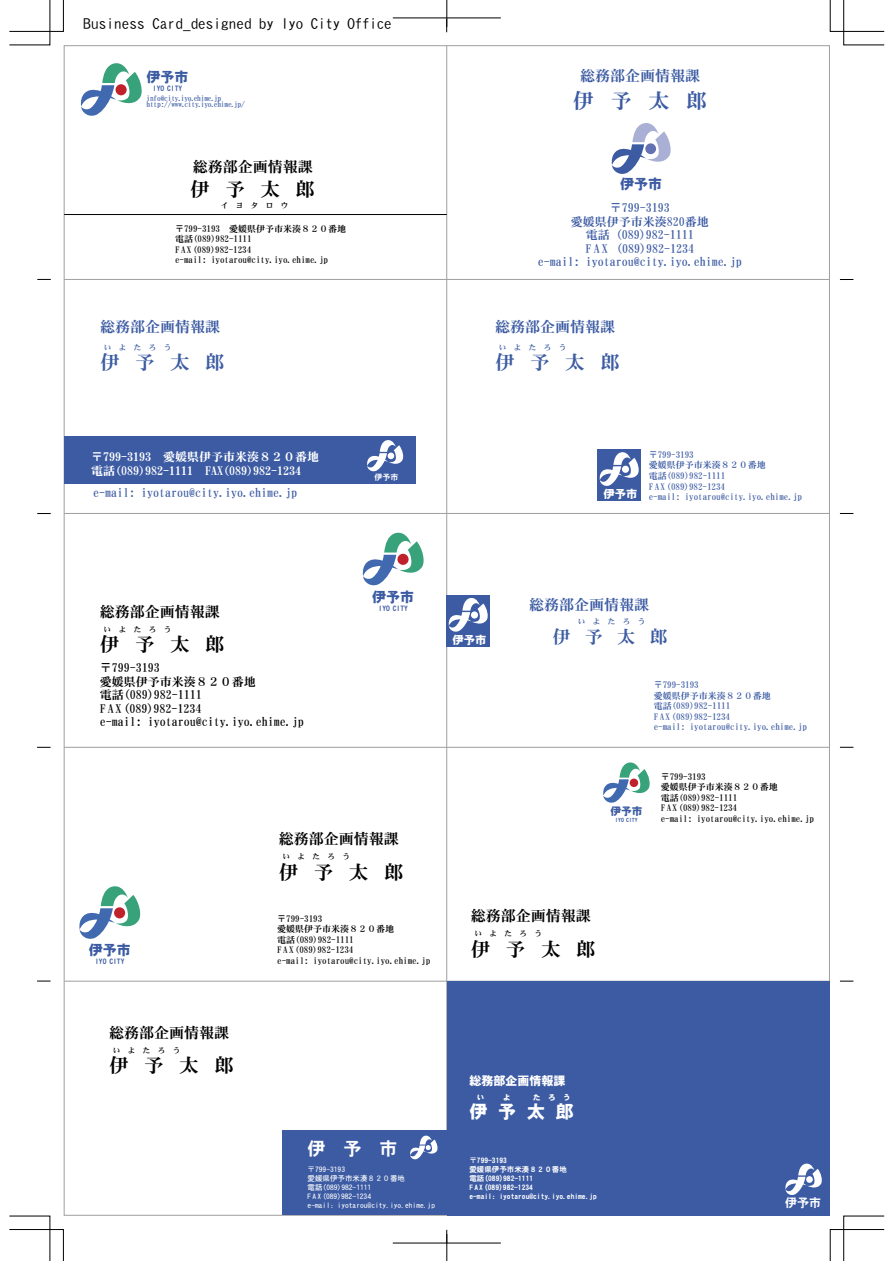
<style>
.page{position:relative;width:893px;height:1263px;background:#fff}
.page>*{position:absolute;margin:0;border:0;box-sizing:border-box;transform-origin:0 0}
.t1{font:21px "DFHS Mincho Std W7";color:#3c5ba3}
.t2{font:19.5px "DFHS Mincho Std W7";letter-spacing:.8em;color:#000}
.t3{font:19.5px "DFHS Mincho Std W7";letter-spacing:.8em;color:#3c5ba3}
.t4{font:18px "DFHS Mincho Std W7";color:#3c5ba3}
.t5{font:18px "DFHS Gothic Std W9";color:#fff}
.t6{font:18px "DFHS Gothic Std W7";color:#fff}
.t7{font:15px "DFHS Mincho Std W7";color:#000}
.t8{font:15px "DFHS Gothic Std W3";color:#000}
.t9{font:15px "DFHS Mincho Std W7";color:#3c5ba3}
.t10{font:14.1px "DFHS Gothic Std W9";color:#3c5ba3}
.t11{font:12px/13.5px "DFHS Mincho Std W7";color:#3c5ba3;text-align:center}
.t12{font:12px/13.5px "DFHS Mincho Std W7";color:#000}
.t13{font:12px/14.2px "DFHS Mincho Std W9";color:#fff}
.t14{font:12px "DFHS Gothic Std W9";color:#fff}
.t15{font:12px "DFHS Gothic Std W7";color:#fff}
.t16{font:11.4px "DFHS Gothic Std W9";color:#fff}
.t17{font:10.8px "DFHS Gothic Std W9";color:#3c5ba3}
.t18{font:9px/10.5px "DFHS Mincho Std W7";color:#000}
.t19{font:9px/10.5px "DFHS Mincho Std W7";color:#3c5ba3}
.t20{font:7.95px "DFHS Gothic Std W7";color:#fff}
.t21{font:7.5px/9px "DFHS Gothic Std W5";color:#fff}
.t22{font:7.5px/9px "DFHS Gothic Std W7";color:#fff}
.t23{font:7.5px/6.8px "DFHS Mincho Std W7";letter-spacing:1em;color:#3c5ba3}
.t24{font:7.5px "DFHS Mincho Std W7";letter-spacing:1em;color:#000}
.t25{font:7.5px "DFHS Gothic Std W7";color:#3c5ba3}
.t26{font:7.5px "DFHS Gothic Std W9";color:#fff}
.t27{font:5.7px "DFHS Gothic Std W7";color:#3c5ba3}
</style>
<div class="page">
<svg style="left:37px;top:279px;width:14px;height:1px"></svg>
<svg style="left:840px;top:279px;width:13px;height:1px"></svg>
<svg style="left:37px;top:513px;width:14px;height:1px"></svg>
<svg style="left:840px;top:513px;width:13px;height:1px"></svg>
<svg style="left:37px;top:747px;width:14px;height:1px"></svg>
<svg style="left:840px;top:747px;width:13px;height:1px"></svg>
<svg style="left:37px;top:981px;width:14px;height:1px"></svg>
<svg style="left:840px;top:981px;width:13px;height:1px"></svg>
<svg style="left:9px;top:1215px;width:55px;height:45px"></svg>
<svg style="left:9px;top:0;width:55px;height:45px"></svg>
<svg style="left:830px;top:0;width:55px;height:45px"></svg>
<svg style="left:830px;top:1215px;width:55px;height:45px"></svg>
<hr style="left:393px;top:18px;width:108px;height:1px;background:#000">
<svg style="left:446px;top:0;width:2px;height:32px"></svg>
<hr style="left:393px;top:1243px;width:108px;height:1px;background:#000">
<svg style="left:446px;top:1230px;width:2px;height:30px"></svg>
<hr style="left:446px;top:46px;width:1px;height:1169px;background:#9f9f9f">
<hr style="left:64px;top:279px;width:765px;height:1px;background:#9f9f9f">
<hr style="left:64px;top:513px;width:765px;height:1px;background:#9f9f9f">
<hr style="left:64px;top:747px;width:765px;height:1px;background:#9f9f9f">
<hr style="left:64px;top:981px;width:765px;height:1px;background:#9f9f9f">
<svg style="left:611px;top:123px;width:60px;height:51px"></svg>
<div style="left:64px;top:436px;width:351px;height:48px;background:#3c5ba3"></div>
<svg style="left:367px;top:440px;width:37px;height:32px"></svg>
<div style="left:283px;top:1130px;width:164px;height:85px;background:#3c5ba3"></div>
<svg style="left:410px;top:1135px;width:28px;height:25px"></svg>
<div style="left:598px;top:449px;width:43px;height:52px;background:#3c5ba3"></div>
<svg style="left:599px;top:452px;width:40px;height:34px"></svg>
<div style="left:447px;top:595px;width:43px;height:52px;background:#3c5ba3"></div>
<svg style="left:448px;top:598px;width:40px;height:34px"></svg>
<svg style="left:79px;top:886px;width:62px;height:53px"></svg>
<svg style="left:362px;top:532px;width:62px;height:54px"></svg>
<svg style="left:603px;top:762px;width:47px;height:41px"></svg>
<div style="left:447px;top:981px;width:382px;height:234px;background:#3c5ba3"></div>
<svg style="left:785px;top:1163px;width:37px;height:32px"></svg>
<svg style="left:80px;top:63px;width:62px;height:53px"></svg>
<hr style="left:64px;top:214px;width:383px;height:1px;background:#000">
<h3 class="t8" style="left:84px;top:16px;width:310px">Business Card_designed by Iyo City Office</h3>
<h3 class="t10" style="left:147px;top:69px;width:44px">伊予市</h3>
<p class="t25" style="left:153px;top:84px;width:31px">IYO CITY</p>
<p class="t23" style="left:146px;top:94px;width:100px">info@city.iyo.ehime.jp http://www.city.iyo.ehime.jp/</p>
<h3 class="t7" style="left:193px;top:158px;width:121px">総務部企画情報課</h3>
<h2 class="t2" style="left:190px;top:178px;width:126px">伊予太郎</h2>
<p class="t24" style="left:221px;top:201px;width:69px">イヨタロウ</p>
<p class="t18" style="left:175px;top:223px;width:172px">〒799-3193 愛媛県伊予市米湊８２０番地電話(089)982-1111<br>F A X (089)982-1234<br>e-mail: iyotarou@city.iyo.ehime.jp</p>
<h3 class="t9" style="left:100px;top:318px;width:121px">総務部企画情報課</h3>
<p class="t23" style="left:104px;top:344px;width:69px">いよたろう</p>
<h2 class="t3" style="left:100px;top:352px;width:126px">伊予太郎</h2>
<h3 class="t13" style="left:91px;top:449px;width:229px">〒799-3193 愛媛県伊予市米湊８２０番地電話(089)982-1111 FAX(089)982-1234</h3>
<h3 class="t11" style="left:93px;top:485px;width:205px">e-mail: iyotarou@city.iyo.ehime.jp</h3>
<h3 class="t7" style="left:100px;top:603px;width:122px">総務部企画情報課</h3>
<p class="t24" style="left:104px;top:625px;width:69px">いよたろう</p>
<h2 class="t2" style="left:100px;top:634px;width:126px">伊予太郎</h2>
<h3 class="t12" style="left:100px;top:661px;width:206px">〒799-3193<br>愛媛県伊予市米湊８２０番地<br>電話(089)982-1111<br>F A X (089)982-1234<br>e-mail: iyotarou@city.iyo.ehime.jp</h3>
<p class="t20" style="left:375px;top:473px;width:25px">伊予市</p>
<h3 class="t10" style="left:372px;top:589px;width:44px">伊予市</h3>
<p class="t25" style="left:379px;top:604px;width:31px">IYO CITY</p>
<h3 class="t7" style="left:279px;top:831px;width:121px">総務部企画情報課</h3>
<p class="t24" style="left:283px;top:853px;width:69px">いよたろう</p>
<h2 class="t2" style="left:279px;top:861px;width:126px">伊予太郎</h2>
<h3 class="t9" style="left:580px;top:68px;width:121px">総務部企画情報課</h3>
<h1 class="t1" style="left:573px;top:89px;width:136px">伊予太郎</h1>
<h3 class="t10" style="left:620px;top:176px;width:44px">伊予市</h3>
<h3 class="t11" style="left:538px;top:201px;width:205px">〒799-3193<br>愛媛県伊予市米湊820番地<br>電話 (089)982-1111<br>F A X (089)982-1234<br>e-mail: iyotarou@city.iyo.ehime.jp</h3>
<h3 class="t9" style="left:495px;top:318px;width:121px">総務部企画情報課</h3>
<p class="t23" style="left:499px;top:344px;width:69px">いよたろう</p>
<h2 class="t3" style="left:495px;top:352px;width:126px">伊予太郎</h2>
<p class="t16" style="left:603px;top:488px;width:36px">伊予市</p>
<p class="t19" style="left:649px;top:449px;width:154px">〒799-3193<br>愛媛県伊予市米湊８２０番地<br>電話(089)982-1111<br>F A X (089)982-1234<br>e-mail: iyotarou@city.iyo.ehime.jp</p>
<p class="t16" style="left:452px;top:634px;width:36px">伊予市</p>
<h3 class="t9" style="left:529px;top:597px;width:121px">総務部企画情報課</h3>
<p class="t23" style="left:578px;top:617px;width:69px">いよたろう</p>
<h3 class="t4" style="left:552px;top:627px;width:117px">伊予太郎</h3>
<p class="t19" style="left:654px;top:679px;width:154px">〒799-3193<br>愛媛県伊予市米湊８２０番地<br>電話(089)982-1111<br>F A X (089)982-1234<br>e-mail: iyotarou@city.iyo.ehime.jp</p>
<p class="t17" style="left:610px;top:805px;width:34px">伊予市</p>
<p class="t27" style="left:615px;top:817px;width:24px">IYO CITY</p>
<p class="t18" style="left:661px;top:771px;width:154px">〒799-3193<br>愛媛県伊予市米湊８２０番地<br>電話(089)982-1111<br>F A X (089)982-1234<br>e-mail: iyotarou@city.iyo.ehime.jp</p>
<h3 class="t10" style="left:89px;top:942px;width:44px">伊予市</h3>
<p class="t25" style="left:95px;top:957px;width:31px">IYO CITY</p>
<h3 class="t7" style="left:109px;top:1024px;width:121px">総務部企画情報課</h3>
<p class="t24" style="left:113px;top:1046px;width:69px">いよたろう</p>
<h2 class="t2" style="left:109px;top:1055px;width:126px">伊予太郎</h2>
<p class="t18" style="left:277px;top:913px;width:154px">〒799-3193<br>愛媛県伊予市米湊８２０番地<br>電話(089)982-1111<br>F A X (089)982-1234<br>e-mail: iyotarou@city.iyo.ehime.jp</p>
<h3 class="t7" style="left:471px;top:908px;width:121px">総務部企画情報課</h3>
<p class="t24" style="left:475px;top:930px;width:69px">いよたろう</p>
<h2 class="t2" style="left:471px;top:938px;width:126px">伊予太郎</h2>
<h3 class="t6" style="left:307px;top:1139px;width:91px">伊予市</h3>
<p class="t21" style="left:308px;top:1164px;width:129px">〒799-3193<br>愛媛県伊予市米湊８２０番地<br>電話(089)982-1111<br>F A X (089)982-1234<br>e-mail: iyotarou@city.iyo.ehime.jp</p>
<h3 class="t14" style="left:469px;top:1074px;width:97px">総務部企画情報課</h3>
<p class="t26" style="left:477px;top:1093px;width:9px">い</p>
<p class="t26" style="left:503px;top:1093px;width:9px">よ</p>
<p class="t26" style="left:533px;top:1093px;width:39px">たろう</p>
<h3 class="t5" style="left:469px;top:1101px;width:106px">伊予太郎</h3>
<p class="t22" style="left:469px;top:1155px;width:129px">〒799-3193<br>愛媛県伊予市米湊８２０番地<br>電話(089)982-1111<br>F A X (089)982-1234<br>e-mail: iyotarou@city.iyo.ehime.jp</p>
<h3 class="t15" style="left:785px;top:1196px;width:37px">伊予市</h3>
</div>
